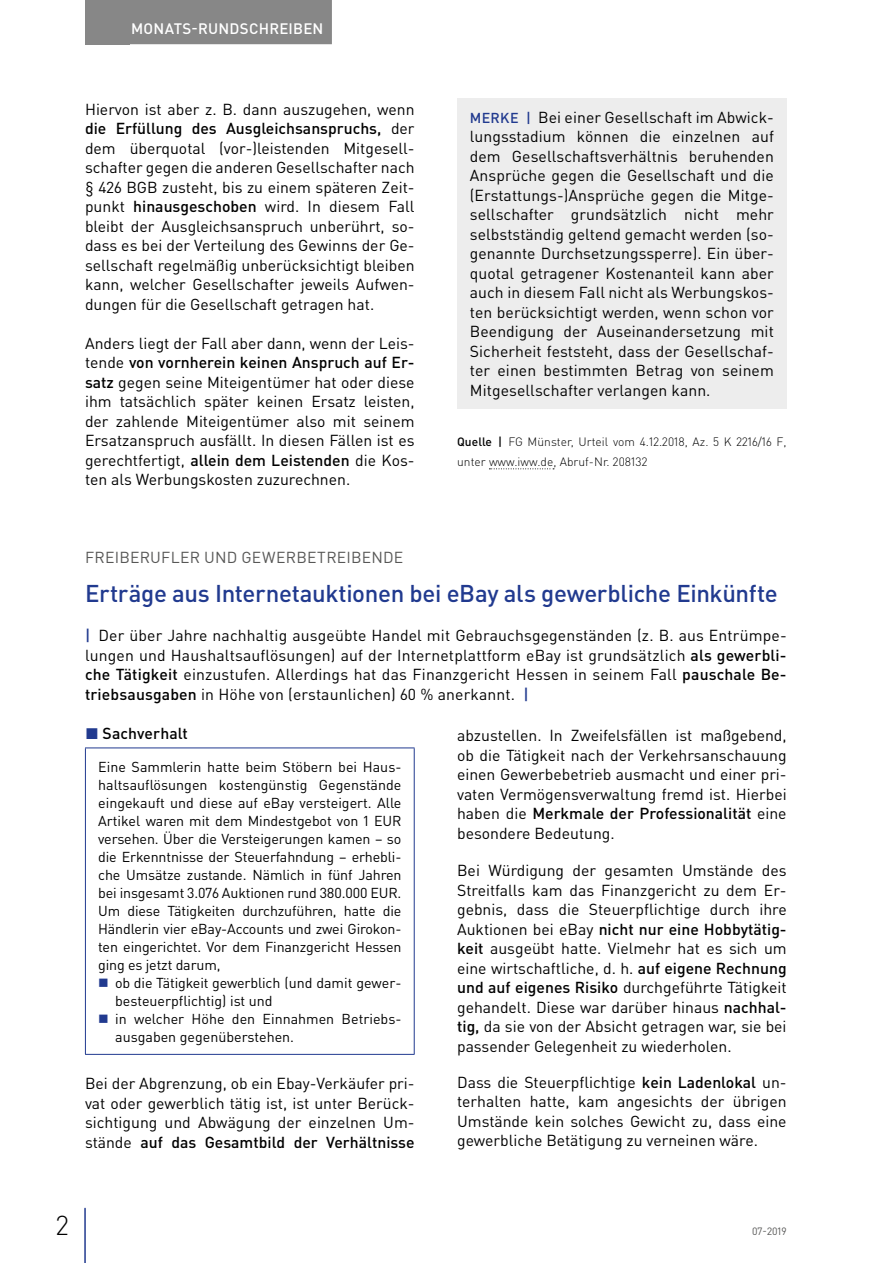
<style>
.page{position:relative;width:893px;height:1263px;background:#fff}
.page>*{position:absolute;margin:0;border:0;box-sizing:border-box;transform-origin:0 0}
.t1{font:300 27px "DIN Pro";color:#000}
.t2{font:500 24px "DIN Pro";letter-spacing:-.015em;color:#213a8f}
.t3{font:15.75px/19.5px "DIN Pro";color:#000;text-align:justify}
.t4{font:15.75px "DIN Pro";letter-spacing:.015em;color:#575756}
.t5{font:500 15.75px "DIN Pro";letter-spacing:.005em;color:#000}
.t6{font:500 15px "DIN Pro";letter-spacing:.015em;color:#fff}
.t7{font:14.25px/18px "DIN Pro";letter-spacing:-.005em;color:#000;text-align:justify}
.t8{font:300 12px/19.5px "DIN Pro";letter-spacing:.005em;color:#000}
.t9{font:10.5px "DIN Pro";color:#575756}
.s1{font-weight:500}
.s2{font-weight:500;font-size:14.25px;color:#213a8f}
.s3{font-weight:500;color:#213a8f}
.s4{color:#213a8f}
</style>
<div class="page">
<div style="left:85px;top:0;width:45px;height:44px;background:#878787"></div>
<hr style="left:84px;top:1208px;width:2px;height:55px;background:#213a8f">
<div style="left:122px;top:0;width:210px;height:44px;background:#878787"></div>
<svg style="left:489px;top:468px;width:65px;height:1px"></svg>
<div style="left:457px;top:98px;width:330px;height:310px;background:#ededed"></div>
<hr style="left:85px;top:747px;width:330px;height:1px;background:#213a8f">
<hr style="left:85px;top:748px;width:1px;height:306px;background:#213a8f">
<hr style="left:414px;top:748px;width:1px;height:306px;background:#213a8f">
<hr style="left:85px;top:1054px;width:330px;height:1px;background:#213a8f">
<p class="t6" style="left:131px;top:18px;width:194px">MONATS-RUNDSCHREIBEN</p>
<p class="t3" style="left:85px;top:99px;width:331px">Hiervon ist aber z. B. dann auszugehen, wenn <span class="s1">die Erfüllung des Ausgleichsanspruchs,</span> der dem überquotal (vor-)leistenden Mitgesell&shy;schafter gegen die anderen Gesellschafter nach § 426 BGB zusteht, bis zu einem späteren Zeit&shy;punkt <span class="s1">hinausgeschoben</span> wird. In diesem Fall bleibt der Ausgleichsanspruch unberührt, so&shy;dass es bei der Verteilung des Gewinns der Ge&shy;sellschaft regelmäßig unberücksichtigt bleiben kann, welcher Gesellschafter jeweils Aufwen&shy;dungen für die Gesellschaft getragen hat.</p>
<p class="t3" style="left:85px;top:333px;width:331px">Anders liegt der Fall aber dann, wenn der Leis&shy;tende <span class="s1">von vornherein keinen Anspruch auf Er&shy;satz</span> gegen seine Miteigentümer hat oder diese ihm tatsächlich später keinen Ersatz leisten, der zahlende Miteigentümer also mit seinem Ersatzanspruch ausfällt. In diesen Fällen ist es gerechtfertigt, <span class="s1">allein dem Leistenden</span> die Kos&shy;ten als Werbungskosten zuzurechnen.</p>
<p class="t3" style="left:470px;top:107px;width:306px"><span class="s2">MERKE |</span> Bei einer Gesellschaft im Abwick&shy;lungsstadium können die einzelnen auf dem Gesellschaftsverhältnis beruhenden Ansprüche gegen die Gesellschaft und die (Erstattungs-)Ansprüche gegen die Mitge&shy;sellschafter grundsätzlich nicht mehr selbstständig geltend gemacht werden (so&shy;genannte Durchsetzungssperre). Ein über&shy;quotal getragener Kostenanteil kann aber auch in diesem Fall nicht als Werbungskos&shy;ten berücksichtigt werden, wenn schon vor Beendigung der Auseinandersetzung mit Sicherheit feststeht, dass der Gesellschaf&shy;ter einen bestimmten Betrag von seinem Mitgesellschafter verlangen kann.</p>
<p class="t8" style="left:457px;top:432px;width:331px"><span class="s1">Quelle |</span> FG Münster, Urteil vom 4.12.2018, Az. 5 K 2216/16 F, unter www.iww.de, Abruf-Nr. 208132</p>
<p class="t4" style="left:85px;top:547px;width:320px">FREIBERUFLER UND GEWERBETREIBENDE</p>
<h2 class="t2" style="left:85px;top:577px;width:694px">Erträge aus Internetauktionen bei eBay als gewerbliche Einkünfte</h2>
<p class="t3" style="left:85px;top:625px;width:703px"><span class="s3">|</span> Der über Jahre nachhaltig ausgeübte Handel mit Gebrauchsgegenständen (z. B. aus Entrümpe&shy;lungen und Haushaltsauflösungen) auf der Internetplattform eBay ist grundsätzlich <span class="s1">als gewerbli&shy;che Tätigkeit</span> einzustufen. Allerdings hat das Finanzgericht Hessen in seinem Fall <span class="s1">pauschale Be&shy;triebsausgaben</span> in Höhe von (erstaunlichen) 60 % anerkannt. <span class="s3">|</span></p>
<p class="t5" style="left:85px;top:723px;width:104px"><span class="s4">◼</span> Sachverhalt</p>
<p class="t7" style="left:98px;top:757px;width:305px">Eine Sammlerin hatte beim Stöbern bei Haus&shy;haltsauflösungen kostengünstig Gegenstände eingekauft und diese auf eBay versteigert. Alle Artikel waren mit dem Mindestgebot von 1 EUR versehen. Über die Versteigerungen kamen – so die Erkenntnisse der Steuerfahndung – erhebli&shy;che Umsätze zustande. Nämlich in fünf Jahren bei insgesamt 3.076 Auktionen rund 380.000 EUR.<br>Um diese Tätigkeiten durchzuführen, hatte die Händlerin vier eBay-Accounts und zwei Girokon&shy;ten eingerichtet. Vor dem Finanzgericht Hessen ging es jetzt darum,</p>
<p class="t7" style="left:115px;top:973px;width:288px;text-align:left">ob die Tätigkeit gewerblich (und damit gewer&shy;besteuerpflichtig) ist und<br>in welcher Höhe den Einnahmen Betriebs&shy;ausgaben gegenüberstehen.</p>
<p class="t3" style="left:85px;top:1073px;width:331px">Bei der Abgrenzung, ob ein Ebay-Verkäufer pri&shy;vat oder gewerblich tätig ist, ist unter Berück&shy;sichtigung und Abwägung der einzelnen Um&shy;stände <span class="s1">auf das Gesamtbild der Verhältnisse</span></p>
<p class="t3" style="left:457px;top:725px;width:331px">abzustellen. In Zweifelsfällen ist maßgebend, ob die Tätigkeit nach der Verkehrsanschauung einen Gewerbebetrieb ausmacht und einer pri&shy;vaten Vermögensverwaltung fremd ist. Hierbei haben die <span class="s1">Merkmale der Professionalität</span> eine besondere Bedeutung.</p>
<p class="t3" style="left:457px;top:860px;width:331px">Bei Würdigung der gesamten Umstände des Streitfalls kam das Finanzgericht zu dem Er&shy;gebnis, dass die Steuerpflichtige durch ihre Auktionen bei eBay <span class="s1">nicht nur eine Hobbytätig&shy;keit</span> ausgeübt hatte. Vielmehr hat es sich um eine wirtschaftliche, d. h. <span class="s1">auf eigene Rechnung und auf eigenes Risiko</span> durchgeführte Tätigkeit gehandelt. Diese war darüber hinaus <span class="s1">nachhal&shy;tig,</span> da sie von der Absicht getragen war, sie bei passender Gelegenheit zu wiederholen.</p>
<p class="t3" style="left:457px;top:1072px;width:331px">Dass die Steuerpflichtige <span class="s1">kein Ladenlokal</span> un&shy;terhalten hatte, kam angesichts der übrigen Umstände kein solches Gewicht zu, dass eine gewerbliche Betätigung zu verneinen wäre.</p>
<h1 class="t1" style="left:56px;top:1207px;width:14px">2</h1>
<p class="t9" style="left:752px;top:1224px;width:36px">07-2019</p>
</div>
